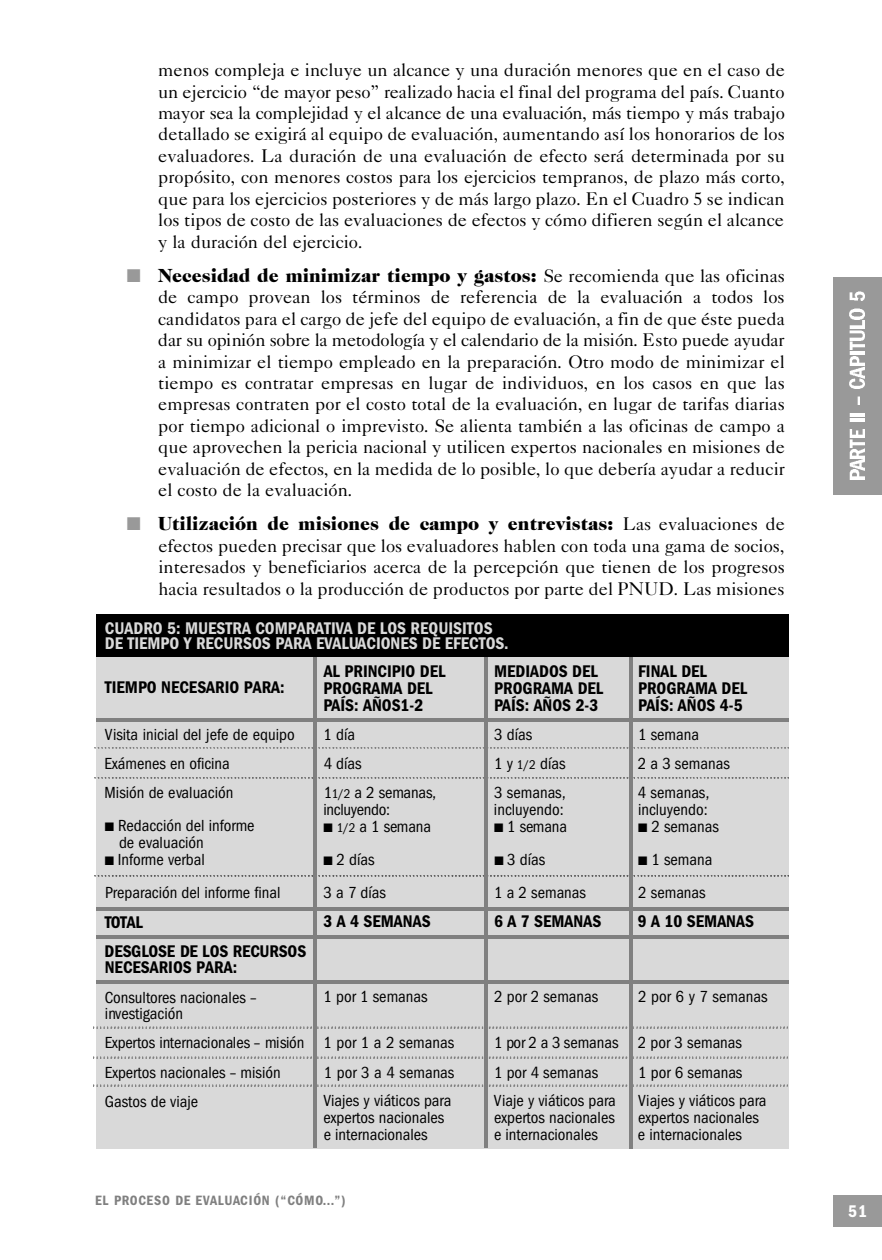
<style>
.page{position:relative;width:882px;height:1260px;background:#fff}
.page>*{position:absolute;margin:0;border:0;box-sizing:border-box;transform-origin:0 0}
.t1{font:900 19.25px "Caslon Two Twenty Four";color:#000}
.t2{font:18.38px/21.3px "Caslon Five Forty";color:#000;text-align:justify}
.t3{font:600 condensed 17.5px/16.6px "Franklin Gothic";color:#000}
.t4{font:600 condensed 17.5px/15.8px "Franklin Gothic";color:#d9d9d9}
.t5{font:600 condensed 17.5px "Franklin Gothic";color:#fff}
.t6{font:condensed 16.62px/29.1px "Franklin Gothic";color:#000}
.t7{font:600 condensed 14px "Franklin Gothic";letter-spacing:.03em;color:#808080}
.s1{color:#999}
.s2{font-family:"Caslon Five Forty";font-weight:400;font-size:18.38px}
.s3{font-size:13.12px}
</style>
<div class="page">
<div style="left:833px;top:1196px;width:49px;height:31px;background:#999"></div>
<div style="left:96px;top:640px;width:693px;height:508px;background:#d9d9d9"></div>
<hr style="left:96px;top:718px;width:693px;height:3px;background:#808080">
<img style="left:94px;top:747px;width:695px;height:2px">
<img style="left:94px;top:777px;width:695px;height:2px">
<img style="left:94px;top:875px;width:695px;height:2px">
<hr style="left:96px;top:907px;width:693px;height:4px;background:#808080">
<hr style="left:96px;top:935px;width:693px;height:4px;background:#808080">
<hr style="left:96px;top:980px;width:693px;height:4px;background:#808080">
<img style="left:94px;top:1027px;width:694px;height:2px">
<img style="left:94px;top:1057px;width:694px;height:1px">
<img style="left:94px;top:1085px;width:694px;height:1px">
<hr style="left:313px;top:651px;width:3px;height:497px;background:#808080">
<hr style="left:484px;top:651px;width:4px;height:497px;background:#808080">
<hr style="left:629px;top:652px;width:4px;height:496px;background:#808080">
<div style="left:96px;top:614px;width:693px;height:43px;background:#000"></div>
<div style="left:833px;top:277px;width:49px;height:218px;background:#999"></div>
<img style="left:849px;top:430px;width:15px;height:49px">
<img style="left:849px;top:419px;width:15px;height:3px">
<img style="left:849px;top:413px;width:15px;height:3px">
<img style="left:857px;top:396px;width:3px;height:8px">
<img style="left:849px;top:357px;width:15px;height:31px">
<img style="left:849px;top:352px;width:15px;height:3px">
<img style="left:849px;top:330px;width:15px;height:20px">
<img style="left:849px;top:321px;width:15px;height:7px">
<img style="left:849px;top:309px;width:15px;height:10px">
<img style="left:849px;top:291px;width:15px;height:10px">
<p class="t2" style="left:158px;top:61px;width:628px">menos compleja e incluye un alcance y una duración menores que en el caso de un ejercicio “de mayor peso” realizado hacia el final del programa del país. Cuanto mayor sea la complejidad y el alcance de una evaluación, más tiempo y más trabajo detallado se exigirá al equipo de evaluación, aumentando así los honorarios de los evaluadores. La duración de una evaluación de efecto será determinada por su propósito, con menores costos para los ejercicios tempranos, de plazo más corto, que para los ejercicios posteriores y de más largo plazo. En el Cuadro 5 se indican los tipos de costo de las evaluaciones de efectos y cómo difieren según el alcance y la duración del ejercicio.</p>
<p class="t1" style="left:127px;top:268px;width:660px"><span class="s1">■</span> Necesidad de minimizar tiempo y gastos: <span class="s2">Se recomienda que las oficinas</span></p>
<p class="t2" style="left:158px;top:288px;width:629px">de campo provean los términos de referencia de la evaluación a todos los candidatos para el cargo de jefe del equipo de evaluación, a fin de que éste pueda dar su opinión sobre la metodología y el calendario de la misión. Esto puede ayudar a minimizar el tiempo empleado en la preparación. Otro modo de minimizar el tiempo es contratar empresas en lugar de individuos, en los casos en que las empresas contraten por el costo total de la evaluación, en lugar de tarifas diarias por tiempo adicional o imprevisto. Se alienta también a las oficinas de campo a que aprovechen la pericia nacional y utilicen expertos nacionales en misiones de evaluación de efectos, en la medida de lo posible, lo que debería ayudar a reducir el costo de la evaluación.</p>
<p class="t1" style="left:127px;top:516px;width:660px"><span class="s1">■</span> Utilización de misiones de campo y entrevistas: <span class="s2">Las evaluaciones de</span></p>
<p class="t2" style="left:158px;top:537px;width:628px">efectos pueden precisar que los evaluadores hablen con toda una gama de socios, interesados y beneficiarios acerca de la percepción que tienen de los progresos hacia resultados o la producción de productos por parte del PNUD. Las misiones</p>
<p class="t4" style="left:105px;top:621px;width:405px">CUADRO 5: MUESTRA COMPARATIVA DE LOS REQUISITOS<br>DE TIEMPO Y RECURSOS PARA EVALUACIONES DE EFECTOS.</p>
<p class="t3" style="left:105px;top:680px;width:181px">TIEMPO NECESARIO PARA:</p>
<p class="t6" style="left:105px;top:721px;width:192px">Visita inicial del jefe de equipo<br>Exámenes en oficina<br>Misión de evaluación</p>
<p class="t6" style="left:119px;top:819px;width:137px;line-height:16.6px;text-indent:-14px">■ Redacción del informe de evaluación</p>
<p class="t6" style="left:105px;top:844px;width:177px;line-height:33.6px">■ Informe verbal<br>Preparación del informe final</p>
<p class="t3" style="left:105px;top:908px;width:203px;line-height:29.4px">TOTAL<br>DESGLOSE DE LOS RECURSOS</p>
<p class="t3" style="left:105px;top:961px;width:134px">NECESARIOS PARA:</p>
<p class="t6" style="left:105px;top:990px;width:153px;line-height:16.6px">Consultores nacionales – investigación</p>
<p class="t6" style="left:105px;top:1029px;width:201px">E x p e rtos internacionales – misión<br>Expertos nacionales – misión<br>Gastos de viaje</p>
<p class="t3" style="left:323px;top:665px;width:124px">AL PRINCIPIO DEL<br>PROGRAMA DEL<br>PAÍS: AÑOS1-2</p>
<p class="t6" style="left:324px;top:721px;width:114px">1 día<br>4 días<br>1<span class="s3">1 / 2</span> a 2 semanas,</p>
<p class="t6" style="left:324px;top:796px;width:68px">i n c l u ye n d o :</p>
<p class="t6" style="left:324px;top:813px;width:109px">■ <span class="s3">1 / 2</span> a 1 semana</p>
<p class="t6" style="left:323px;top:844px;width:64px;line-height:33.2px">■ 2 días<br>3 a 7 días</p>
<p class="t3" style="left:323px;top:914px;width:109px">3 A 4 SEMANAS</p>
<p class="t6" style="left:324px;top:984px;width:106px">1 por 1 semanas</p>
<p class="t6" style="left:323px;top:1030px;width:133px;text-align:justify">1 por 1 a 2 semanas 1 por 3 a 4 semanas Viajes y viáticos para</p>
<p class="t6" style="left:324px;top:1111px;width:122px;line-height:16.6px">expertos nacionales e internacionales</p>
<p class="t3" style="left:494px;top:665px;width:111px">MEDIADOS DEL<br>PROGRAMA DEL<br>PAÍS: AÑOS 2-3</p>
<p class="t6" style="left:494px;top:721px;width:73px">3 días<br>1 y <span class="s3">1 / 2</span> días<br>3 semanas,</p>
<p class="t6" style="left:494px;top:796px;width:71px">incluyendo:</p>
<p class="t6" style="left:494px;top:813px;width:75px">■ 1 semana</p>
<p class="t6" style="left:494px;top:844px;width:94px;line-height:33.2px">■ 3 días<br>1 a 2 semanas</p>
<p class="t3" style="left:494px;top:914px;width:109px">6 A 7 SEMANAS</p>
<p class="t6" style="left:494px;top:984px;width:106px">2 por 2 semanas</p>
<p class="t6" style="left:494px;top:1030px;width:126px">1 por 2 a 3 semanas<br>1 por 4 semanas<br>Viaje y viáticos para</p>
<p class="t6" style="left:494px;top:1111px;width:122px;line-height:16.6px">expertos nacionales e internacionales</p>
<p class="t3" style="left:638px;top:665px;width:111px">FINAL DEL<br>PROGRAMA DEL<br>PAÍS: AÑOS 4-5</p>
<p class="t6" style="left:638px;top:721px;width:94px">1 semana<br>2 a 3 semanas<br>4 semanas,</p>
<p class="t6" style="left:638px;top:796px;width:71px">incluyendo:</p>
<p class="t6" style="left:638px;top:813px;width:82px">■ 2 semanas</p>
<p class="t6" style="left:638px;top:844px;width:76px;line-height:33.2px">■ 1 semana<br>2 semanas</p>
<p class="t3" style="left:638px;top:914px;width:118px">9 A 10 SEMANAS</p>
<p class="t6" style="left:638px;top:984px;width:131px">2 por 6 y 7 semanas</p>
<p class="t6" style="left:638px;top:1030px;width:130px">2 por 3 semanas<br>1 por 6 semanas<br>Viajes y viáticos para</p>
<p class="t6" style="left:638px;top:1111px;width:123px;line-height:16.6px">expertos nacionales e internacionales</p>
<p class="t7" style="left:95px;top:1196px;width:252px">EL PROCESO DE EVA L UACIÓN (“CÓMO. . .” )</p>
<p class="t5" style="left:848px;top:1205px;width:20px">5 1</p>
</div>
